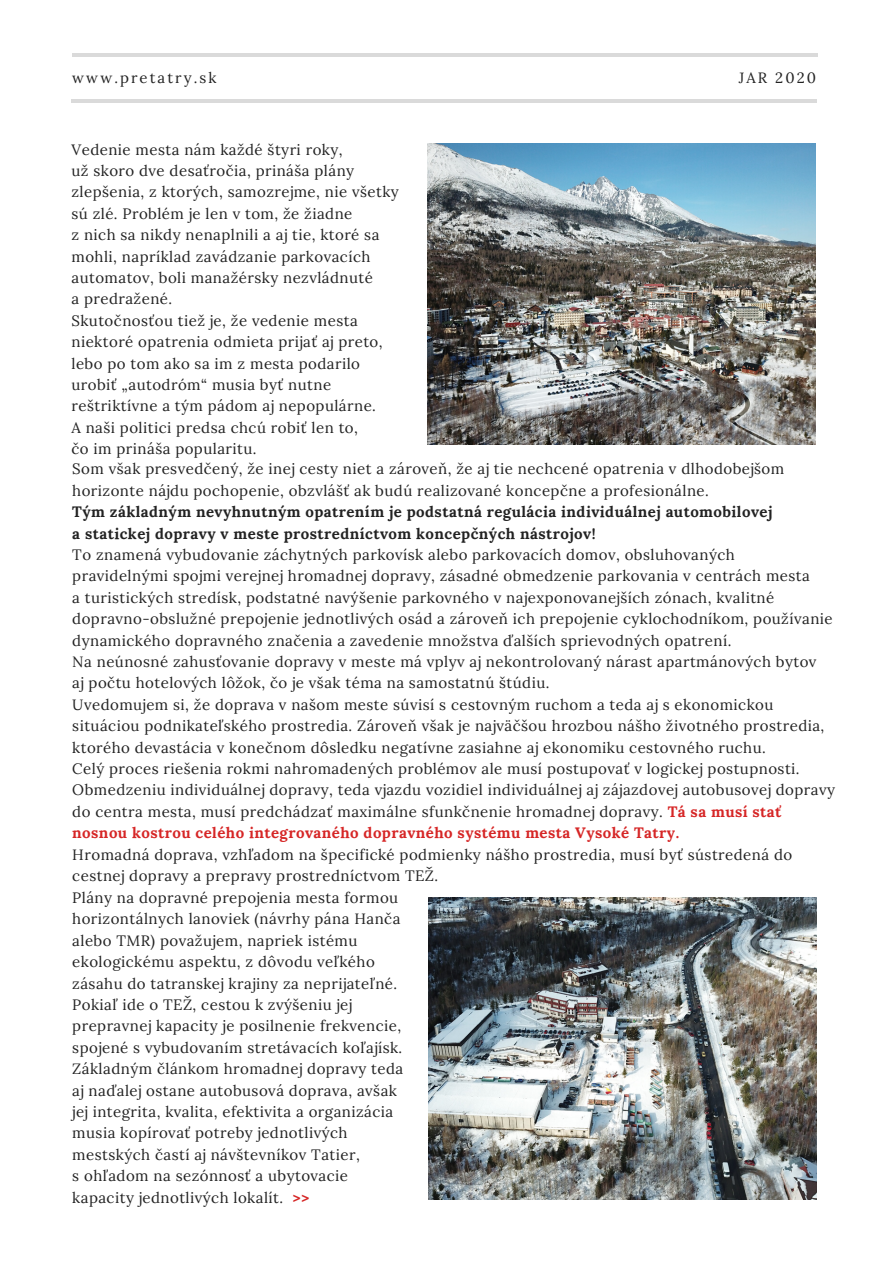
<style>
.page{position:relative;width:894px;height:1264px;background:#fff}
.page>*{position:absolute;margin:0;border:0;box-sizing:border-box;transform-origin:0 0}
.t1{font:15px/21.5px "Lora";letter-spacing:.03em;color:#222}
.t2{font:700 15px/21.5px "Lora";letter-spacing:.03em;color:#222}
.t3{font:14.85px "Lora";letter-spacing:.14em;color:#222}
.s1{font-weight:700;color:#d62626}
</style>
<div class="page">
<hr style="left:71px;top:99px;width:745px;height:3px;background:#000">
<hr style="left:72px;top:53px;width:744px;height:4px;background:#dadada">
<img style="left:427px;top:143px;width:388px;height:302px">
<img style="left:428px;top:897px;width:388px;height:302px">
<p class="t3" style="left:72px;top:68px;width:146px">www.pretatry.sk</p>
<p class="t3" style="left:738px;top:68px;width:79px">JAR 2020</p>
<p class="t1" style="left:71px;top:138px;width:329px">Vedenie mesta nám každé štyri roky,<br>už skoro dve desaťročia, prináša plány zlepšenia, z ktorých, samozrejme, nie všetky sú zlé. Problém je len v tom, že žiadne<br>z nich sa nikdy nenaplnili a aj tie, ktoré sa mohli, napríklad zavádzanie parkovacích automatov, boli manažérsky nezvládnuté<br>a predražené.<br>Skutočnosťou tiež je, že vedenie mesta niektoré opatrenia odmieta prijať aj preto, lebo po tom ako sa im z mesta podarilo urobiť „autodróm“ musia byť nutne reštriktívne a tým pádom aj nepopulárne.<br>A naši politici predsa chcú robiť len to,<br>čo im prináša popularitu.</p>
<p class="t1" style="left:72px;top:458px;width:713px">Som však presvedčený, že inej cesty niet a zároveň, že aj tie nechcené opatrenia v dlhodobejšom horizonte nájdu pochopenie, obzvlášť ak budú realizované koncepčne a profesionálne.</p>
<p class="t2" style="left:72px;top:501px;width:701px">Tým základným nevyhnutným opatrením je podstatná regulácia individuálnej automobilovej a statickej dopravy v meste prostredníctvom koncepčných nástrojov!</p>
<p class="t1" style="left:72px;top:543px;width:764px">To znamená vybudovanie záchytných parkovísk alebo parkovacích domov, obsluhovaných<br>pravidelnými spojmi verejnej hromadnej dopravy, zásadné obmedzenie parkovania v centrách mesta<br>a turistických stredísk, podstatné navýšenie parkovného v najexponovanejších zónach, kvalitné dopravno-obslužné prepojenie jednotlivých osád a zároveň ich prepojenie cyklochodníkom, používanie dynamického dopravného značenia a zavedenie množstva ďalších sprievodných opatrení.<br>Na neúnosné zahusťovanie dopravy v meste má vplyv aj nekontrolovaný nárast apartmánových bytov<br>aj počtu hotelových lôžok, čo je však téma na samostatnú štúdiu.<br>Uvedomujem si, že doprava v našom meste súvisí s cestovným ruchom a teda aj s ekonomickou situáciou podnikateľského prostredia. Zároveň však je najväčšou hrozbou nášho životného prostredia, ktorého devastácia v konečnom dôsledku negatívne zasiahne aj ekonomiku cestovného ruchu.<br>Celý proces riešenia rokmi nahromadených problémov ale musí postupovať v logickej postupnosti.<br>Obmedzeniu individuálnej dopravy, teda vjazdu vozidiel individuálnej aj zájazdovej autobusovej dopravy do centra mesta, musí predchádzať maximálne sfunkčnenie hromadnej dopravy. <span class="s1">Tá sa musí stať nosnou kostrou celého integrovaného dopravného systému mesta Vysoké Tatry.</span></p>
<p class="t1" style="left:72px;top:843px;width:721px">Hromadná doprava, vzhľadom na špecifické podmienky nášho prostredia, musí byť sústredená do cestnej dopravy a prepravy prostredníctvom TEŽ.</p>
<p class="t1" style="left:72px;top:886px;width:332px">Plány na dopravné prepojenia mesta formou horizontálnych lanoviek (návrhy pána Hanča alebo TMR) považujem, napriek istému ekologickému aspektu, z dôvodu veľkého zásahu do tatranskej krajiny za neprijateľné.<br>Pokiaľ ide o TEŽ, cestou k zvýšeniu jej prepravnej kapacity je posilnenie frekvencie, spojené s vybudovaním stretávacích koľajísk.<br>Základným článkom hromadnej dopravy teda aj naďalej ostane autobusová doprava, avšak jej integrita, kvalita, efektivita a organizácia musia kopírovať potreby jednotlivých mestských častí aj návštevníkov Tatier,<br>s ohľadom na sezónnosť a ubytovacie kapacity jednotlivých lokalít. <span class="s1">&gt;&gt;</span></p>
</div>
